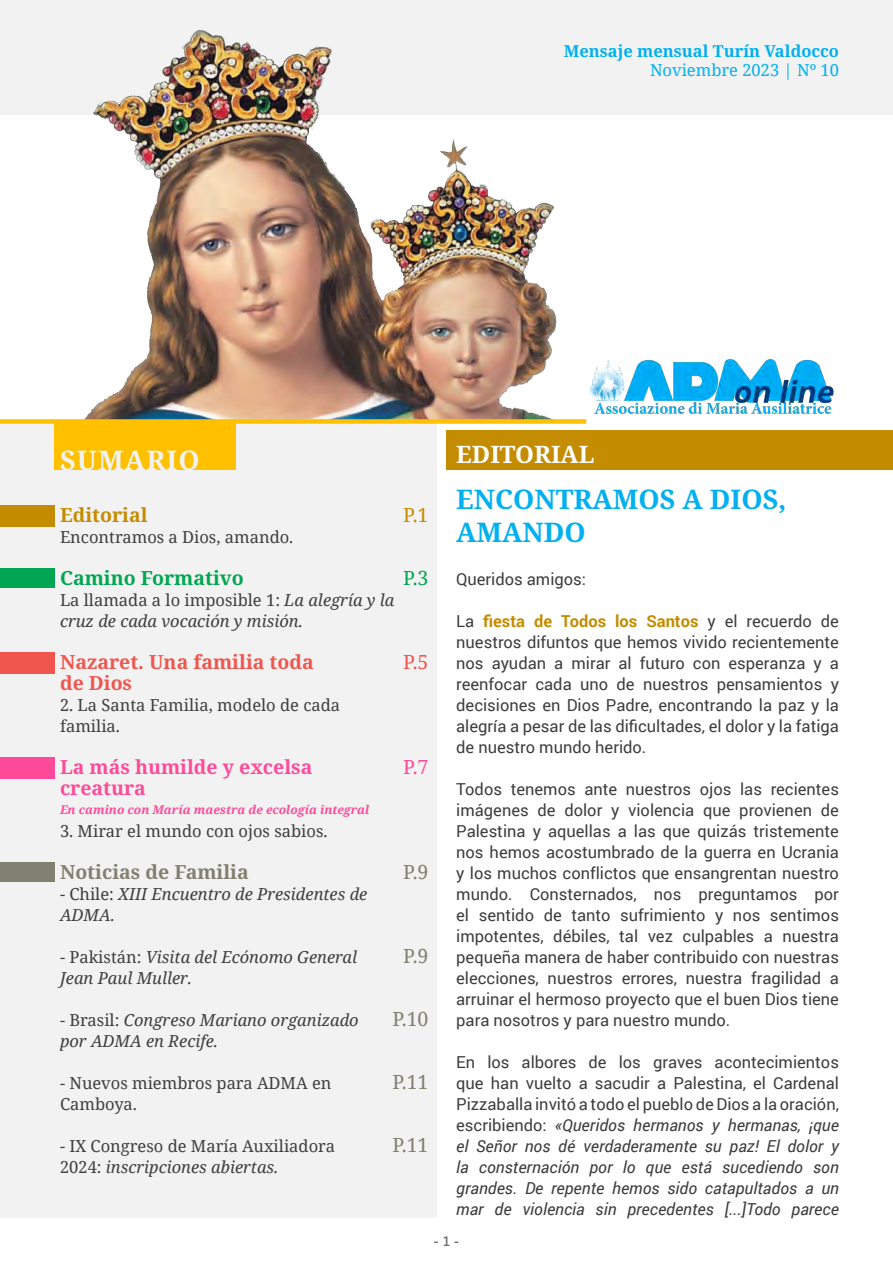
<style>
.page{position:relative;width:893px;height:1263px;background:#fff}
.page>*{position:absolute;margin:0;border:0;box-sizing:border-box;transform-origin:0 0}
.t1{font:700 27px/33px "Noto Serif";color:#00b0f0}
.t2{font:700 27px "Noto Serif";letter-spacing:.04em;color:#f2f2f2}
.t3{font:700 24px "Noto Serif";color:#fff}
.t4{font:700 19.5px "Noto Serif";color:#f0564e}
.t5{font:700 19.5px/21px "Noto Serif";color:#ff4a99}
.t6{font:19.5px "Noto Serif";color:#828070}
.t7{font:700 19.5px "Noto Serif";color:#828070}
.t8{font:700 19.5px "Noto Serif";color:#00a652}
.t9{font:700 19.5px "Noto Serif";color:#c48c00}
.t10{font:19.5px "Noto Serif";color:#00a652}
.t11{font:19.5px "Noto Serif";color:#c48c00}
.t12{font:19.5px "Noto Serif";color:#f0564e}
.t13{font:19.5px "Noto Serif";color:#ff4a99}
.t14{font:16.5px/21px "Roboto";color:#3e3e3f;text-align:justify}
.t15{font:italic 16.5px/21px "Roboto";color:#3e3e3f;text-align:justify}
.t16{font:italic 16.5px/21px "Noto Serif";color:#3e3e3f}
.t17{font:16.5px/21px "Noto Serif";color:#3e3e3f}
.t18{font:700 16.5px "Noto Serif";color:#00b0f0}
.t19{font:16.5px "Noto Serif";color:#00b0f0}
.t20{font:700 13.5px "Segoe UI";color:#6d6e70}
.t21{font:italic 700 12px "Noto Serif";color:#ff4a99}
.s1{font-style:normal}
.s2{font-style:italic}
.s3{font-weight:700;color:#c48c00}
.s4{font-weight:600}
</style>
<div class="page">
<div style="left:0;top:421px;width:437px;height:797px;background:#f2f2f2"></div>
<div style="left:0;top:0;width:893px;height:114px;background:#f2f2f2"></div>
<img style="left:0;top:30px;width:559px;height:389px">
<div style="left:0;top:419px;width:586px;height:5px;background:#ffc000"></div>
<img style="left:589px;top:359px;width:245px;height:56px">
<div style="left:446px;top:431px;width:447px;height:39px;background:#c48c00"></div>
<div style="left:54px;top:423px;width:182px;height:47px;background:#ffc000"></div>
<div style="left:0;top:568px;width:54px;height:20px;background:#00a652"></div>
<div style="left:0;top:506px;width:54px;height:20px;background:#c48c00"></div>
<div style="left:0;top:863px;width:54px;height:19px;background:#828070"></div>
<div style="left:0;top:652px;width:54px;height:22px;background:#f0564e"></div>
<div style="left:0;top:757px;width:54px;height:22px;background:#ff4a99"></div>
<p class="t18" style="left:564px;top:39px;width:277px">Mensaje mensual Turín Valdocco</p>
<p class="t19" style="left:650px;top:59px;width:190px">Noviembre 2023 | Nº 10</p>
<p class="t2" style="left:60px;top:441px;width:141px">SUMARIO</p>
<p class="t3" style="left:456px;top:437px;width:140px">EDITORIAL</p>
<p class="t1" style="left:456px;top:482px;width:332px">ENCONTRAMOS A DIOS,<br>AMANDO</p>
<p class="t9" style="left:60px;top:501px;width:89px">Editorial</p>
<p class="t11" style="left:403px;top:502px;width:27px">P.1</p>
<p class="t17" style="left:60px;top:526px;width:235px">Encontramos a Dios, amando.</p>
<p class="t8" style="left:60px;top:564px;width:185px">Camino Formativo</p>
<p class="t10" style="left:403px;top:565px;width:27px">P.3</p>
<p class="t16" style="left:60px;top:589px;width:336px"><span class="s1">La llamada a lo imposible 1:</span> La alegría y la cruz de cada vocación y misión.</p>
<p class="t4" style="left:60px;top:648px;width:255px">Nazaret. Una familia toda</p>
<p class="t4" style="left:60px;top:669px;width:74px">de Dios</p>
<p class="t17" style="left:60px;top:694px;width:282px">2. La Santa Familia, modelo de cada familia.</p>
<p class="t12" style="left:403px;top:649px;width:27px">P.5</p>
<p class="t5" style="left:60px;top:756px;width:254px">La más humilde y excelsa creatura</p>
<p class="t21" style="left:60px;top:801px;width:311px">En camino con María maestra de ecología integral</p>
<p class="t17" style="left:60px;top:820px;width:269px">3. Mirar el mundo con ojos sabios.</p>
<p class="t13" style="left:403px;top:754px;width:27px">P.7</p>
<p class="t7" style="left:60px;top:858px;width:190px">Noticias de Familia</p>
<p class="t16" style="left:60px;top:883px;width:309px"><span class="s1">- Chile:</span> XIII Encuentro de Presidentes de<br>ADMA.</p>
<p class="t16" style="left:60px;top:946px;width:299px"><span class="s1">- Pakistán:</span> Visita del Ecónomo General<br>Jean Paul Muller.</p>
<p class="t16" style="left:60px;top:1009px;width:300px"><span class="s1">- Brasil:</span> Congreso Mariano organizado por ADMA en Recife.</p>
<p class="t17" style="left:60px;top:1072px;width:273px">- Nuevos miembros para ADMA en<br>Camboya.</p>
<p class="t17" style="left:60px;top:1135px;width:276px">- IX Congreso de María Auxiliadora<br>2024: <span class="s2">inscripciones abiertas.</span></p>
<p class="t6" style="left:403px;top:859px;width:27px">P.9</p>
<p class="t6" style="left:403px;top:943px;width:27px">P.9</p>
<p class="t6" style="left:392px;top:1006px;width:38px">P.10</p>
<p class="t6" style="left:392px;top:1069px;width:38px">P.11</p>
<p class="t6" style="left:392px;top:1132px;width:38px">P.11</p>
<p class="t14" style="left:456px;top:568px;width:131px">Queridos amigos:</p>
<p class="t14" style="left:456px;top:610px;width:384px">La <span class="s3">fiesta de Todos los Santos</span> y el recuerdo de nuestros difuntos que hemos vivido recientemente nos ayudan a mirar al futuro con esperanza y a reenfocar cada uno de nuestros pensamientos y decisiones en Dios Padre, encontrando la paz y la alegría a pesar de las dificultades, el dolor y la fatiga de nuestro mundo herido.</p>
<p class="t14" style="left:456px;top:778px;width:384px">Todos tenemos ante nuestros ojos las recientes imágenes de dolor y violencia que provienen de Palestina y aquellas a las que quizás tristemente nos hemos acostumbrado de la guerra en Ucrania y los muchos conflictos que ensangrentan nuestro mundo. Consternados, nos preguntamos por el sentido de tanto sufrimiento y nos sentimos impotentes, débiles, tal vez culpables a nuestra pequeña manera de haber contribuido con nuestras elecciones, nuestros errores, nuestra fragilidad a arruinar el hermoso proyecto que el buen Dios tiene para nosotros y para nuestro mundo.</p>
<p class="t15" style="left:456px;top:1051px;width:384px"><span class="s1">En los albores de los graves acontecimientos que han vuelto a sacudir a Palestina, el Cardenal Pizzaballa invitó a todo el pueblo de Dios a la oración, escribiendo:</span> «Queridos hermanos y hermanas, ¡que el Señor nos dé verdaderamente su paz! El dolor y la consternación por lo que está sucediendo son grandes. De repente hemos sido catapultados a un mar de violencia sin precedentes [...]Todo parece</p>
<p class="t20" style="left:434px;top:1229px;width:27px">- <span class="s4">1</span> -</p>
</div>
